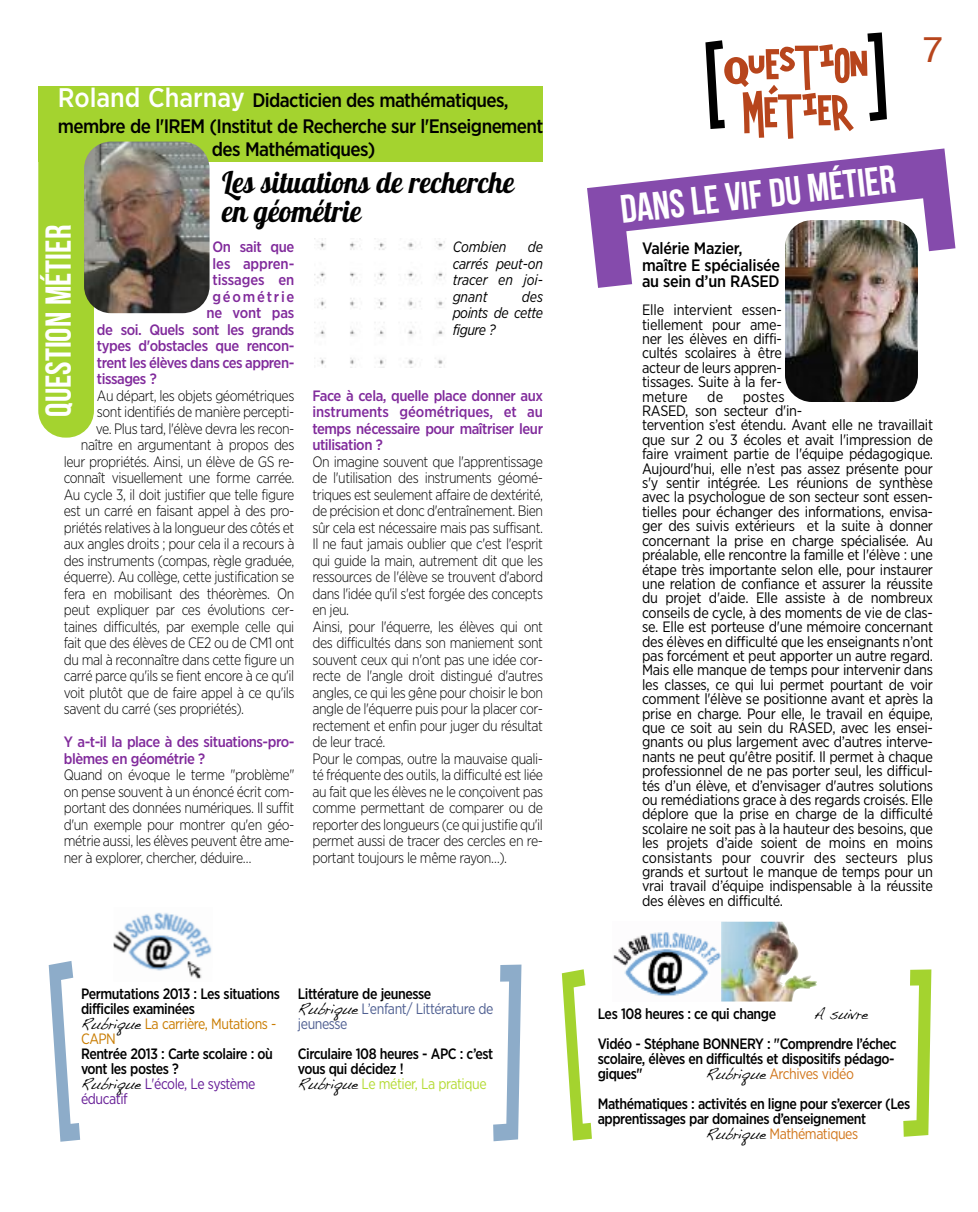
<style>
.page{position:relative;width:978px;height:1212px;background:#fff}
.page>*{position:absolute;margin:0;border:0;box-sizing:border-box;transform-origin:0 0}
.t1{font:72px "Wild Monkeys AOE";color:#b7451c}
.t2{font:39.6px "Bebas Neue";color:#fff}
.t3{font:36px "Bebas Neue";color:#fff}
.t4{font:36px "Helvetica";color:#b7451c}
.t5{font:30px/28.5px "Lobster 1.4";color:#000;scale:.95 1}
.t6{font:500 19.5px/26.4px "Gotham Narrow";letter-spacing:-.03em;color:#000}
.t7{font:500 16.5px/16.5px "Gotham Narrow";letter-spacing:-.02em;color:#000}
.t8{font:300 15px/16.5px "Gotham Narrow";letter-spacing:-.03em;color:#000;text-align:justify;scale:.95 1}
.t9{font:15px/14.4px "Gotham Narrow";letter-spacing:-.02em;color:#000;text-align:justify}
.t10{font:500 15px/15px "Gotham Narrow";letter-spacing:-.03em;color:#000;scale:.95 1}
.t11{font:500 15px/16.5px "Gotham Narrow";letter-spacing:-.03em;color:#812b9c}
.t12{font:italic 15px/16.5px "Gotham Narrow";letter-spacing:-.015em;color:#000;text-align:justify;scale:.95 1}
.t13{font:15px/15px "Gotham Narrow";letter-spacing:-.03em;color:#506092;scale:.95 1}
.t14{font:500 15px "Gotham Narrow";letter-spacing:-.005em;color:#812b9c}
.t15{font:15px "Gotham Narrow";letter-spacing:-.03em;color:#d1771d;scale:.95 1}
.t16{font:500 15px "Gotham Narrow";letter-spacing:.12em;color:#812b9c}
.t17{font:15px "Handwriting Dakota";letter-spacing:-.035em;color:#000;scale:.95 1}
.s1{font-size:26.85px;color:#fff}
.s2{font-family:"Handwriting Dakota";font-weight:400}
.s3{font-weight:400;color:#c97c00}
.s4{font-weight:400;color:#671e97}
.s5{font-weight:500;color:#000}
.s6{font-family:"Handwriting Dakota";color:#000}
.s7{font-weight:400;color:#b5db35}
.s8{font-weight:400;color:#d1771d}
</style>
<div class="page">
<svg style="left:587px;top:148px;width:368px;height:140px;fill:#854bac"></svg>
<svg style="left:626px;top:198px;width:312px;height:90px"></svg>
<div style="left:38px;top:87px;width:505px;height:75px;background:#a4d32f"></div>
<div style="left:38px;top:126px;width:56px;height:312px;background:#a4d32f;border-radius:27px"></div>
<img style="left:84px;top:142px;width:126px;height:171px;border-radius:27px">
<img style="left:613px;top:921px;width:113px;height:75px">
<img style="left:785px;top:220px;width:133px;height:182px;border-radius:27px">
<img style="left:721px;top:922px;width:96px;height:79px">
<img style="left:113px;top:912px;width:99px;height:67px">
<img style="left:315px;top:238px;width:130px;height:130px">
<h3 class="t6" style="left:58px;top:88px;width:487px"><span class="s1">Roland Charnay</span> Didacticien des mathématiques, membre de l'IREM (Institut de Recherche sur l'Enseignement</h3>
<h3 class="t6" style="left:212px;top:138px;width:165px">des Mathématiques)</h3>
<h3 class="t5" style="left:222px;top:168px;width:309px">Les situations de recherche en géométrie</h3>
<h3 class="t3" style="left:37px;top:417px;width:193px;rotate:-90deg">QUESTION métier</h3>
<p class="t12" style="left:453px;top:240px;width:97px;text-indent:75px">de carrés peut-on tracer en joi&shy;gnant</p>
<p class="t12" style="left:453px;top:240px;width:58px">Combien</p>
<p class="t11" style="left:213px;top:240px;width:83px">On sait que</p>
<p class="t14" style="left:213px;top:258px;width:83px">les appren-</p>
<p class="t14" style="left:213px;top:275px;width:83px">tissages en</p>
<p class="t16" style="left:212px;top:291px;width:83px">géométrie</p>
<p class="t14" style="left:206px;top:308px;width:90px">ne vont pas</p>
<p class="t11" style="left:97px;top:322px;width:199px">de soi. Quels sont les grands</p>
<p class="t11" style="left:97px;top:339px;width:199px">types d'obstacles que rencon-</p>
<p class="t11" style="left:97px;top:355px;width:199px">trent les élèves dans ces appren-</p>
<p class="t11" style="left:97px;top:372px;width:61px">tissages ?</p>
<p class="t8" style="left:97px;top:388px;width:209px">Au départ, les objets géométriques</p>
<p class="t8" style="left:97px;top:405px;width:209px">sont identifiés de manière percepti-</p>
<p class="t8" style="left:96px;top:421px;width:211px">ve. Plus tard, l'élève devra les recon-</p>
<p class="t8" style="left:81px;top:438px;width:226px">naître en argumentant à propos des</p>
<p class="t8" style="left:64px;top:454px;width:244px">leur propriétés. Ainsi, un élève de GS re-</p>
<p class="t8" style="left:64px;top:471px;width:244px">connaît visuellement une forme carrée.</p>
<p class="t8" style="left:64px;top:487px;width:244px">Au cycle 3, il doit justifier que telle figure</p>
<p class="t8" style="left:64px;top:504px;width:244px">est un carré en faisant appel à des pro-</p>
<p class="t8" style="left:64px;top:520px;width:244px">priétés relatives à la longueur des côtés et</p>
<p class="t8" style="left:64px;top:537px;width:244px">aux angles droits ; pour cela il a recours à</p>
<p class="t8" style="left:64px;top:553px;width:244px">des instruments (compas, règle graduée,</p>
<p class="t8" style="left:64px;top:570px;width:244px">équerre). Au collège, cette justification se</p>
<p class="t8" style="left:64px;top:586px;width:244px">fera en mobilisant des théorèmes. On</p>
<p class="t8" style="left:64px;top:603px;width:244px">peut expliquer par ces évolutions cer-</p>
<p class="t8" style="left:64px;top:619px;width:244px">taines difficultés, par exemple celle qui</p>
<p class="t8" style="left:64px;top:636px;width:244px">fait que des élèves de CE2 ou de CM1 ont</p>
<p class="t8" style="left:64px;top:652px;width:244px">du mal à reconnaître dans cette figure un</p>
<p class="t8" style="left:64px;top:669px;width:244px">carré parce qu'ils se fient encore à ce qu'il</p>
<p class="t8" style="left:64px;top:685px;width:244px">voit plutôt que de faire appel à ce qu'ils</p>
<p class="t8" style="left:64px;top:702px;width:191px">savent du carré (ses propriétés).</p>
<p class="t11" style="left:64px;top:735px;width:232px">Y a-t-il la place à des situations-pro&shy;blèmes en géométrie ?</p>
<p class="t8" style="left:64px;top:768px;width:244px">Quand on évoque le terme "problème" on pense souvent à un énoncé écrit com&shy;portant des données numériques. Il suffit d'un exemple pour montrer qu'en géo&shy;métrie aussi, les élèves peuvent être ame&shy;ner à explorer, chercher, déduire…</p>
<p class="t12" style="left:453px;top:289px;width:97px;text-indent:69px">des points de cette figure ?</p>
<p class="t11" style="left:312px;top:388px;width:232px;text-align:justify">Face à cela, quelle place donner aux instruments géométriques, et au temps nécessaire pour maîtriser leur utilisation ?</p>
<p class="t8" style="left:312px;top:454px;width:244px;text-align:left">On imagine souvent que l'apprentissage de l'utilisation des instruments géomé&shy;triques est seulement affaire de dextérité, de précision et donc d'entraînement. Bien sûr cela est nécessaire mais pas suffisant.<br>Il ne faut jamais oublier que c'est l'esprit qui guide la main, autrement dit que les ressources de l'élève se trouvent d'abord dans l'idée qu'il s'est forgée des concepts en jeu.<br>Ainsi, pour l'équerre, les élèves qui ont des difficultés dans son maniement sont souvent ceux qui n'ont pas une idée cor&shy;recte de l'angle droit distingué d'autres angles, ce qui les gêne pour choisir le bon angle de l'équerre puis pour la placer cor&shy;rectement et enfin pour juger du résultat de leur tracé.<br>Pour le compas, outre la mauvaise quali&shy;té fréquente des outils, la difficulté est liée au fait que les élèves ne le conçoivent pas comme permettant de comparer ou de reporter des longueurs (ce qui justifie qu'il permet aussi de tracer des cercles en re&shy;portant toujours le même rayon…).</p>
<p class="t10" style="left:81px;top:987px;width:211px">Permutations 2013 : Les situations difficiles examinées<br><span class="s2">Rubrique</span> <span class="s3">La carrière, Mutations -<br>CAPN</span></p>
<p class="t10" style="left:81px;top:1047px;width:203px">Rentrée 2013 : Carte scolaire : où vont les postes ?<br><span class="s2">Rubrique</span> <span class="s4">L'école, Le système éducatif</span></p>
<p class="t13" style="left:298px;top:987px;width:207px"><span class="s5">Littérature de jeunesse<br></span><span class="s6">Rubrique</span> L’enfant/ Littérature de jeunesse</p>
<p class="t10" style="left:298px;top:1047px;width:207px">Circulaire 108 heures - APC : c’est vous qui décidez !<br><span class="s2">Rubrique</span> <span class="s7">Le métier, La pratique</span></p>
<h1 class="t1" style="left:722px;top:33px;width:147px;rotate:-2deg">question</h1>
<h1 class="t1" style="left:741px;top:81px;width:113px;rotate:-2deg">métier</h1>
<h2 class="t2" style="left:618px;top:186px;width:278px;rotate:-6deg">dans le vif du métier</h2>
<h3 class="t4" style="left:923px;top:34px;width:22px">7</h3>
<p class="t7" style="left:642px;top:242px;width:140px">Valérie Mazier, maître E spécialisée au sein d’un RASED</p>
<p class="t9" style="left:642px;top:304px;width:141px">Elle intervient essen&shy;tiellement pour ame&shy;ner les élèves en diffi&shy;cultés scolaires à être acteur de leurs appren&shy;tissages. Suite à la fer&shy;meture</p>
<p class="t9" style="left:707px;top:390px;width:18px">de</p>
<p class="t9" style="left:642px;top:390px;width:293px;text-align:left;text-indent:101px">postes<br>RASED, son secteur d'in-<br>tervention s’est étendu. Avant elle ne travaillait que sur 2 ou 3 écoles et avait l'impression de faire vraiment partie de l'équipe pédagogique.<br>Aujourd'hui, elle n’est pas assez présente pour s'y sentir intégrée. Les réunions de synthèse avec la psychologue de son secteur sont essen&shy;tielles pour échanger des informations, envisa&shy;ger des suivis extérieurs et la suite à donner concernant la prise en charge spécialisée. Au préalable, elle rencontre la famille et l'élève : une étape très importante selon elle, pour instaurer une relation de confiance et assurer la réussite du projet d'aide. Elle assiste à de nombreux conseils de cycle, à des moments de vie de clas&shy;se. Elle est porteuse d'une mémoire concernant des élèves en difficulté que les enseignants n’ont pas forcément et peut apporter un autre regard.<br>Mais elle manque de temps pour intervenir dans les classes, ce qui lui permet pourtant de voir comment l'élève se positionne avant et après la prise en charge. Pour elle, le travail en équipe, que ce soit au sein du RASED, avec les ensei&shy;gnants ou plus largement avec d’autres interve&shy;nants ne peut qu'être positif. Il permet à chaque professionnel de ne pas porter seul, les difficul&shy;tés d’un élève, et d’envisager d'autres solutions ou remédiations grace à des regards croisés. Elle déplore que la prise en charge de la difficulté scolaire ne soit pas à la hauteur des besoins, que les projets d’aide soient de moins en moins consistants pour couvrir des secteurs plus grands et surtout le manque de temps pour un vrai travail d’équipe indispensable à la réussite des élèves en difficulté.</p>
<p class="t10" style="left:598px;top:1007px;width:189px">Les 108 heures : ce qui change</p>
<p class="t17" style="left:814px;top:1003px;width:59px">A suivre</p>
<p class="t10" style="left:598px;top:1037px;width:316px">Vidéo - Stéphane BONNERY : "Comprendre l’échec scolaire, élèves en difficultés et dispositifs pédago&shy;giques"</p>
<p class="t10" style="left:598px;top:1060px;width:331px;line-height:30px;text-indent:108px"><span class="s2">Rubrique</span> <span class="s8">Archives vidéo<br></span>Mathématiques : activités en ligne pour s’exercer (Les</p>
<p class="t10" style="left:598px;top:1112px;width:284px">apprentissages par domaines d’enseignement</p>
<p class="t15" style="left:706px;top:1128px;width:162px"><span class="s6">Rubrique</span> Mathématiques</p>
</div>
